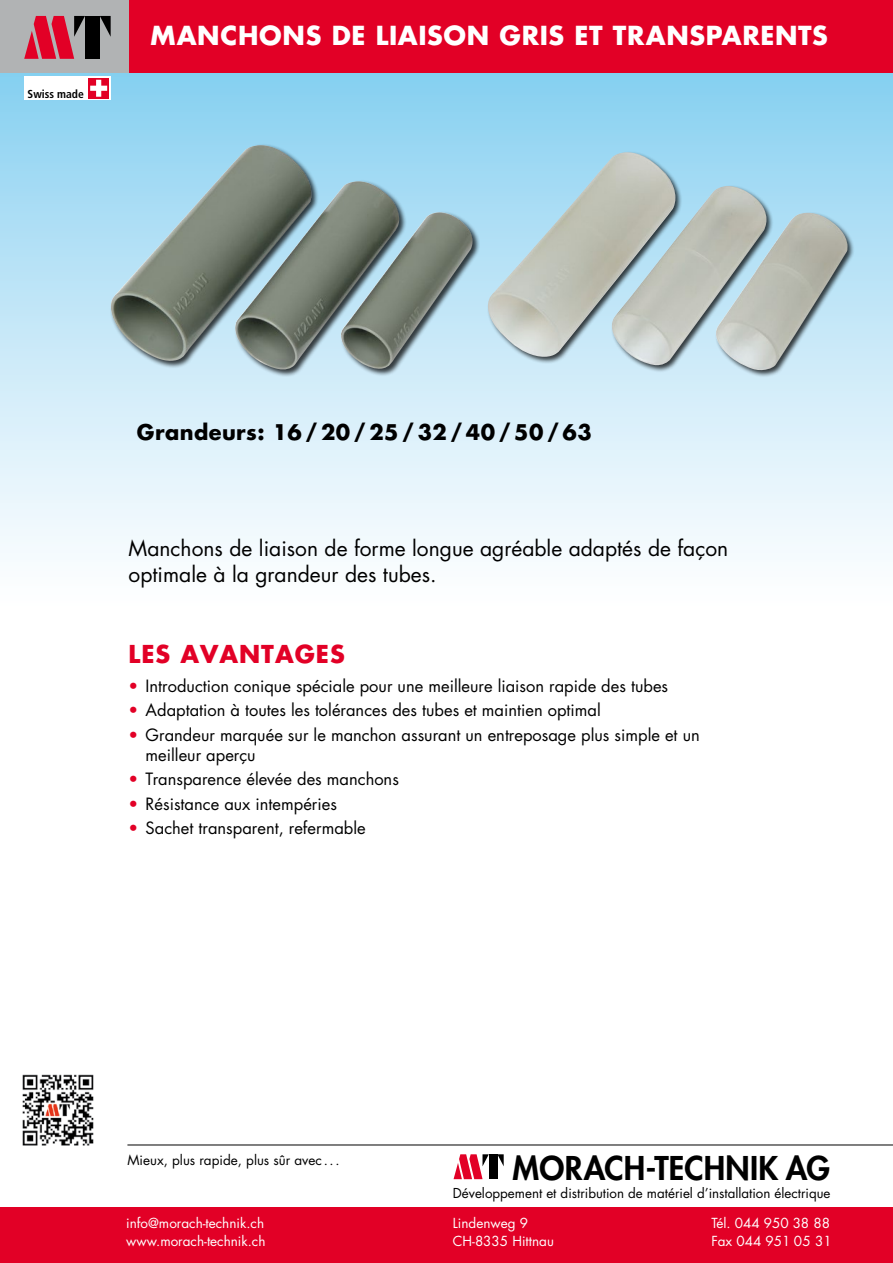
<style>
.page{position:relative;width:893px;height:1263px;background:#fff}
.page>*{position:absolute;margin:0;border:0;box-sizing:border-box;transform-origin:0 0}
.t1{font:800 31.95px "Futura Std";letter-spacing:.005em;color:#000}
.t2{font:700 25.5px "Futura Std";letter-spacing:.025em;color:#fff}
.t3{font:700 24px "Futura Std";letter-spacing:.04em;color:#e20026}
.t4{font:21px/25.5px "Futura Std";color:#000}
.t5{font:700 21px "Futura Std";letter-spacing:.02em;color:#000}
.t6{font:16.5px/20.2px "Futura Std";color:#000}
.t7{font:13.5px/18px "Futura Std";color:#fff}
.t8{font:13.5px "Futura Std";color:#000}
.t9{font:13.35px "Futura Std";color:#000}
.t10{font:700 condensed 11.55px "Frutiger LT Std";color:#000}
.s1{color:#e20026}
</style>
<div class="page">
<div style="left:0;top:72px;width:893px;height:559px;background:linear-gradient(to bottom,#8ad1f1,#fff)"></div>
<div style="left:108px;top:0;width:785px;height:72px;background:#e20026"></div>
<div style="left:0;top:0;width:129px;height:72px;background:#b1b3b4"></div>
<svg style="left:100px;top:16px;width:11px;height:21px"></svg>
<div style="left:85px;top:16px;width:15px;height:43px;background:#000"></div>
<svg style="left:24px;top:16px;width:61px;height:43px"></svg>
<div style="left:24px;top:77px;width:87px;height:23px;background:#fff"></div>
<svg style="left:89px;top:78px;width:20px;height:20px"></svg>
<svg style="left:90px;top:80px;width:17px;height:17px"></svg>
<div style="left:0;top:1208px;width:893px;height:55px;background:#e20026"></div>
<svg style="left:497px;top:1154px;width:7px;height:12px"></svg>
<div style="left:489px;top:1154px;width:8px;height:25px;background:#000"></div>
<svg style="left:454px;top:1154px;width:35px;height:25px"></svg>
<hr style="left:127px;top:1145px;width:766px;height:1px;background:#000">
<img style="left:22px;top:1074px;width:72px;height:72px">
<div style="left:110px;top:144px;width:370px;height:233px;background:#000;opacity:.75"></div>
<img style="left:111px;top:145px;width:361px;height:226px">
<div style="left:486px;top:151px;width:369px;height:226px;background:#000;opacity:.75"></div>
<img style="left:488px;top:152px;width:359px;height:220px">
<p class="t10" style="left:28px;top:87px;width:58px">Swiss made</p>
<h2 class="t2" style="left:150px;top:19px;width:679px">MANCHONS DE LIAISON GRIS ET TRANSPARENTS</h2>
<p class="t5" style="left:137px;top:419px;width:456px">Grandeurs: 16/20/25/32/40/50/63</p>
<p class="t4" style="left:129px;top:536px;width:601px">Manchons de liaison de forme longue agréable adaptés de façon optimale à la grandeur des tubes.</p>
<h3 class="t3" style="left:129px;top:638px;width:218px">LES AVANTAGES</h3>
<p class="t6" style="left:129px;top:676px;width:541px"><span class="s1">•</span> Introduction conique spéciale pour une meilleure liaison rapide des tubes</p>
<p class="t6" style="left:129px;top:700px;width:474px"><span class="s1">•</span> Adaptation à toutes les tolérances des tubes et maintien optimal</p>
<p class="t6" style="left:146px;top:725px;width:556px;text-indent:-17px"><span class="s1">•</span> Grandeur marquée sur le manchon assurant un entreposage plus simple et un meilleur aperçu</p>
<p class="t6" style="left:129px;top:769px;width:272px"><span class="s1">•</span> Transparence élevée des manchons</p>
<p class="t6" style="left:129px;top:794px;width:210px"><span class="s1">•</span> Résistance aux intempéries</p>
<p class="t6" style="left:129px;top:818px;width:239px"><span class="s1">•</span> Sachet transparent, refermable</p>
<p class="t8" style="left:128px;top:1151px;width:213px">Mieux, plus rapide, plus sûr avec ...</p>
<p class="t7" style="left:126px;top:1214px;width:141px">info@morach-technik.ch www.morach-technik.ch</p>
<h1 class="t1" style="left:513px;top:1148px;width:319px">MORACH-TECHNIK AG</h1>
<p class="t9" style="left:453px;top:1185px;width:379px">Développement et distribution de matériel d’installation électrique</p>
<p class="t7" style="left:453px;top:1214px;width:103px">Lindenweg 9<br>CH-8335 Hittnau</p>
<p class="t7" style="left:711px;top:1214px;width:122px">Tél. 044 950 38 88<br>Fax 044 951 05 31</p>
</div>
